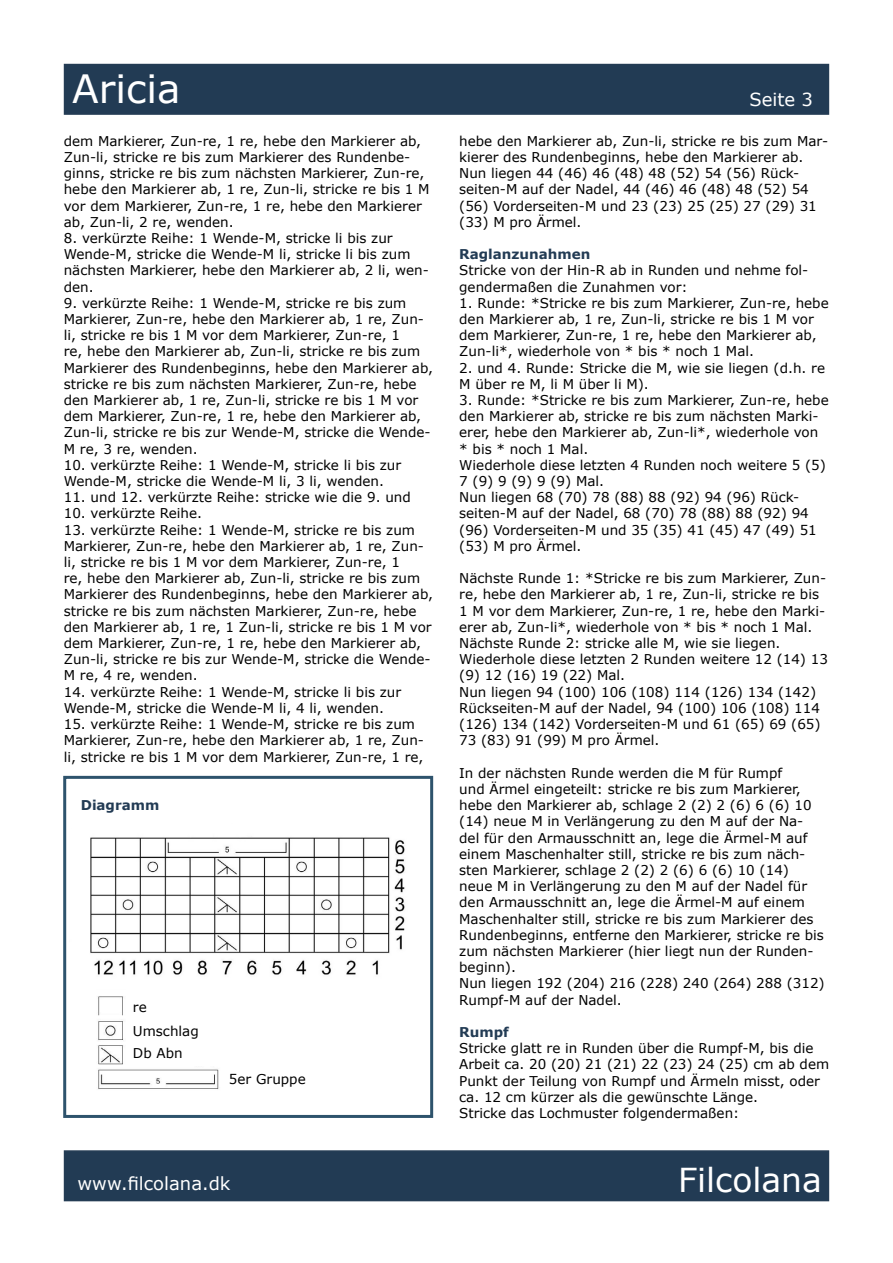
<style>
.page{position:relative;width:893px;height:1263px;background:#fff}
.page>*{position:absolute;margin:0;border:0;box-sizing:border-box;transform-origin:0 0}
.t1{font:39px "Verdana";color:#fff}
.t2{font:33px "Verdana";color:#fff}
.t3{font:18px "Verdana";color:#fff}
.t4{font:13.5px/16.2px "Verdana";color:#000}
.t5{font:700 13.5px "Verdana";color:#223b54}
</style>
<div class="page">
<div style="left:64px;top:64px;width:765px;height:51px;background:#223b54;border:2px solid #243c54"></div>
<div style="left:64px;top:1150px;width:765px;height:51px;background:#223b54;border:2px solid #243c54"></div>
<img style="left:90px;top:837px;width:315px;height:138px">
<div style="left:63px;top:776px;width:370px;height:342px;border:3px solid #2e536c"></div>
<img style="left:98px;top:996px;width:121px;height:93px">
<h1 class="t1" style="left:72px;top:62px;width:110px">Aricia</h1>
<p class="t4" style="left:64px;top:133px;width:367px">dem Markierer, Zun-re, 1 re, hebe den Markierer ab, Zun-li, stricke re bis zum Markierer des Rundenbe&shy;ginns, stricke re bis zum nächsten Markierer, Zun-re, hebe den Markierer ab, 1 re, Zun-li, stricke re bis 1 M vor dem Markierer, Zun-re, 1 re, hebe den Markierer ab, Zun-li, 2 re, wenden.</p>
<p class="t4" style="left:64px;top:230px;width:367px">8. verkürzte Reihe: 1 Wende-M, stricke li bis zur Wende-M, stricke die Wende-M li, stricke li bis zum nächsten Markierer, hebe den Markierer ab, 2 li, wen&shy;den.</p>
<p class="t4" style="left:64px;top:295px;width:371px">9. verkürzte Reihe: 1 Wende-M, stricke re bis zum Markierer, Zun-re, hebe den Markierer ab, 1 re, Zun&shy;li, stricke re bis 1 M vor dem Markierer, Zun-re, 1<br>re, hebe den Markierer ab, Zun-li, stricke re bis zum Markierer des Rundenbeginns, hebe den Markierer ab, stricke re bis zum nächsten Markierer, Zun-re, hebe den Markierer ab, 1 re, Zun-li, stricke re bis 1 M vor dem Markierer, Zun-re, 1 re, hebe den Markierer ab, Zun-li, stricke re bis zur Wende-M, stricke die Wende-M re, 3 re, wenden.</p>
<p class="t4" style="left:64px;top:457px;width:339px">10. verkürzte Reihe: 1 Wende-M, stricke li bis zur<br>Wende-M, stricke die Wende-M li, 3 li, wenden.</p>
<p class="t4" style="left:64px;top:489px;width:349px">11. und 12. verkürzte Reihe: stricke wie die 9. und</p>
<p class="t4" style="left:64px;top:505px;width:140px">10. verkürzte Reihe.</p>
<p class="t4" style="left:64px;top:521px;width:371px">13. verkürzte Reihe: 1 Wende-M, stricke re bis zum Markierer, Zun-re, hebe den Markierer ab, 1 re, Zun&shy;li, stricke re bis 1 M vor dem Markierer, Zun-re, 1<br>re, hebe den Markierer ab, Zun-li, stricke re bis zum Markierer des Rundenbeginns, hebe den Markierer ab, stricke re bis zum nächsten Markierer, Zun-re, hebe den Markierer ab, 1 re, 1 Zun-li, stricke re bis 1 M vor dem Markierer, Zun-re, 1 re, hebe den Markierer ab, Zun-li, stricke re bis zur Wende-M, stricke die Wende-M re, 4 re, wenden.</p>
<p class="t4" style="left:64px;top:683px;width:339px">14. verkürzte Reihe: 1 Wende-M, stricke li bis zur<br>Wende-M, stricke die Wende-M li, 4 li, wenden.</p>
<p class="t4" style="left:64px;top:716px;width:362px">15. verkürzte Reihe: 1 Wende-M, stricke re bis zum<br>Markierer, Zun-re, hebe den Markierer ab, 1 re, Zun&shy;li, stricke re bis 1 M vor dem Markierer, Zun-re, 1 re,</p>
<p class="t5" style="left:81px;top:796px;width:80px">Diagramm</p>
<p class="t4" style="left:133px;top:999px;width:15px">re</p>
<p class="t4" style="left:133px;top:1022px;width:67px">Umschlag</p>
<p class="t4" style="left:133px;top:1045px;width:51px">Db Abn</p>
<p class="t4" style="left:229px;top:1071px;width:78px">5er Gruppe</p>
<h3 class="t3" style="left:749px;top:87px;width:65px">Seite 3</h3>
<p class="t4" style="left:459px;top:133px;width:371px">hebe den Markierer ab, Zun-li, stricke re bis zum Mar&shy;kierer des Rundenbeginns, hebe den Markierer ab.<br>Nun liegen 44 (46) 46 (48) 48 (52) 54 (56) Rück&shy;seiten-M auf der Nadel, 44 (46) 46 (48) 48 (52) 54 (56) Vorderseiten-M und 23 (23) 25 (25) 27 (29) 31 (33) M pro Ärmel.</p>
<p class="t5" style="left:459px;top:245px;width:133px">Raglanzunahmen</p>
<p class="t4" style="left:459px;top:262px;width:351px">Stricke von der Hin-R ab in Runden und nehme fol&shy;gendermaßen die Zunahmen vor:</p>
<p class="t4" style="left:459px;top:295px;width:371px">1. Runde: *Stricke re bis zum Markierer, Zun-re, hebe den Markierer ab, 1 re, Zun-li, stricke re bis 1 M vor dem Markierer, Zun-re, 1 re, hebe den Markierer ab, Zun-li*, wiederhole von * bis * noch 1 Mal.</p>
<p class="t4" style="left:459px;top:359px;width:367px">2. und 4. Runde: Stricke die M, wie sie liegen (d.h. re<br>M über re M, li M über li M).</p>
<p class="t4" style="left:459px;top:392px;width:371px">3. Runde: *Stricke re bis zum Markierer, Zun-re, hebe den Markierer ab, stricke re bis zum nächsten Marki&shy;erer, hebe den Markierer ab, Zun-li*, wiederhole von * bis * noch 1 Mal.<br>Wiederhole diese letzten 4 Runden noch weitere 5 (5)<br>7 (9) 9 (9) 9 (9) Mal.<br>Nun liegen 68 (70) 78 (88) 88 (92) 94 (96) Rück&shy;seiten-M auf der Nadel, 68 (70) 78 (88) 88 (92) 94 (96) Vorderseiten-M und 35 (35) 41 (45) 47 (49) 51 (53) M pro Ärmel.</p>
<p class="t4" style="left:459px;top:570px;width:370px">Nächste Runde 1: *Stricke re bis zum Markierer, Zun&shy;re, hebe den Markierer ab, 1 re, Zun-li, stricke re bis 1 M vor dem Markierer, Zun-re, 1 re, hebe den Marki&shy;erer ab, Zun-li*, wiederhole von * bis * noch 1 Mal.<br>Nächste Runde 2: stricke alle M, wie sie liegen.<br>Wiederhole diese letzten 2 Runden weitere 12 (14) 13 (9) 12 (16) 19 (22) Mal.<br>Nun liegen 94 (100) 106 (108) 114 (126) 134 (142)<br>Rückseiten-M auf der Nadel, 94 (100) 106 (108) 114 (126) 134 (142) Vorderseiten-M und 61 (65) 69 (65)<br>73 (83) 91 (99) M pro Ärmel.</p>
<p class="t4" style="left:459px;top:764px;width:367px">In der nächsten Runde werden die M für Rumpf<br>und Ärmel eingeteilt: stricke re bis zum Markierer, hebe den Markierer ab, schlage 2 (2) 2 (6) 6 (6) 10 (14) neue M in Verlängerung zu den M auf der Na&shy;del für den Armausschnitt an, lege die Ärmel-M auf einem Maschenhalter still, stricke re bis zum näch&shy;sten Markierer, schlage 2 (2) 2 (6) 6 (6) 10 (14) neue M in Verlängerung zu den M auf der Nadel für den Armausschnitt an, lege die Ärmel-M auf einem Maschenhalter still, stricke re bis zum Markierer des Rundenbeginns, entferne den Markierer, stricke re bis zum nächsten Markierer (hier liegt nun der Runden&shy;beginn).<br>Nun liegen 192 (204) 216 (228) 240 (264) 288 (312)<br>Rumpf-M auf der Nadel.</p>
<p class="t5" style="left:459px;top:1022px;width:51px">Rumpf</p>
<p class="t4" style="left:459px;top:1040px;width:371px">Stricke glatt re in Runden über die Rumpf-M, bis die Arbeit ca. 20 (20) 21 (21) 22 (23) 24 (25) cm ab dem Punkt der Teilung von Rumpf und Ärmeln misst, oder ca. 12 cm kürzer als die gewünschte Länge.<br>Stricke das Lochmuster folgendermaßen:</p>
<h3 class="t3" style="left:78px;top:1171px;width:154px">www.filcolana.dk</h3>
<h2 class="t2" style="left:678px;top:1157px;width:145px">Filcolana</h2>
</div>
